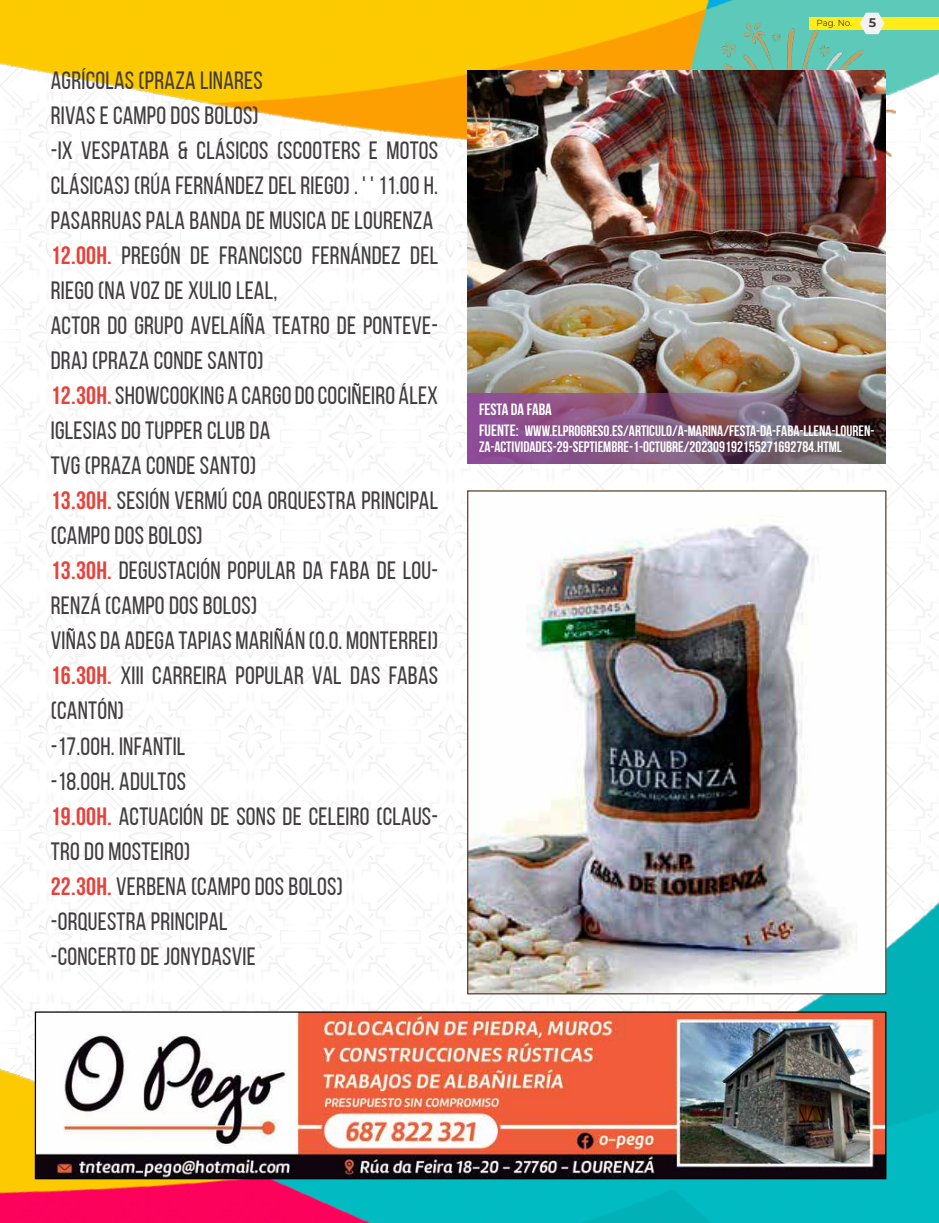
<style>
.page{position:relative;width:939px;height:1223px;background:#fff}
.page>*{position:absolute;margin:0;border:0;box-sizing:border-box;transform-origin:0 0}
.t1{font:25px/35px "Bebas Neue";letter-spacing:.01em;color:#413d40}
.t2{font:700 16.25px "Bebas Neue";color:#fff}
.t3{font:700 15px/16.2px "Bebas Neue";color:#fff}
.t4{font:700 12.5px "Montserrat";color:#413d40}
.t5{font:300 8.75px "Montserrat";color:#000}
.s1{font-weight:700;color:#e7423a}
.s2{font-size:16.25px}
</style>
<div class="page">
<img style="left:0;top:221px;width:939px;height:490px">
<img style="left:0;top:0;width:939px;height:221px">
<div style="left:809px;top:18px;width:130px;height:12px;background:#ffec18"></div>
<svg style="left:860px;top:13px;width:25px;height:11px"></svg>
<img style="left:0;top:711px;width:939px;height:511px">
<img style="left:667px;top:24px;width:228px;height:203px">
<img style="left:468px;top:70px;width:418px;height:322px">
<img style="left:468px;top:392px;width:418px;height:71px">
<img style="left:469px;top:492px;width:415px;height:500px">
<img style="left:37px;top:1013px;width:847px;height:164px">
<div style="left:35px;top:1011px;width:851px;height:168px;border:1px solid #000"></div>
<p class="t1" style="left:51px;top:63px;width:389px">AGRÍCOLAS (PRAZA LINARES<br>RIVAS E CAMPO DOS BOLOS)<br>-IX VESPATABA &amp; CLÁSICOS (SCOOTERS E MOTOS<br>CLÁSICAS) (RÚA FERNÁNDEZ DEL RIEGO) . ' ' 11.00 H.<br>PASARRUAS PALA BANDA DE MUSICA DE LOURENZA<br><span class="s1">12.00H.</span> PREGÓN DE FRANCISCO FERNÁNDEZ DEL<br>RIEGO (NA VOZ DE XULIO LEAL,<br>ACTOR DO GRUPO AVELAÍÑA TEATRO DE PONTEVE-<br>DRA) (PRAZA CONDE SANTO)<br><span class="s1">12.30H.</span> SHOWCOOKING A CARGO DO COCIÑEIRO ÁLEX<br>IGLESIAS DO TUPPER CLUB DA<br>TVG (PRAZA CONDE SANTO)<br><span class="s1">13.30H.</span> SESIÓN VERMÚ COA ORQUESTRA PRINCIPAL (CAMPO DOS BOLOS)<br><span class="s1">13.30H.</span> DEGUSTACIÓN POPULAR DA FABA DE LOU-<br>RENZÁ (CAMPO DOS BOLOS)<br>VIÑAS DA ADEGA TAPIAS MARIÑÁN (O.O. MONTERREI)<br><span class="s1">16.30H.</span> XIII CARREIRA POPULAR VAL DAS FABAS (CANTÓN)<br>-17.00H. INFANTIL<br>-18.00H. ADULTOS<br><span class="s1">19.00H.</span> ACTUACIÓN DE SONS DE CELEIRO (CLAUS-<br>TRO DO MOSTEIRO)<br><span class="s1">22.30H.</span> VERBENA (CAMPO DOS BOLOS) -ORQUESTRA PRINCIPAL<br>-CONCERTO DE JONYDASVIE</p>
<p class="t5" style="left:817px;top:17px;width:37px">Pag. No.</p>
<p class="t4" style="left:869px;top:14px;width:9px">5</p>
<p class="t2" style="left:479px;top:400px;width:74px">FESTA DA FABA</p>
<p class="t3" style="left:479px;top:422px;width:397px"><span class="s2">FUENTE:</span> WWW.ELPROGRESO.ES/ARTICULO/A-MARINA/FESTA-DA-FABA-LLENA-LOUREN-<br>ZA-ACTIVIDADES-29-SEPTIEMBRE-1-OCTUBRE/202309192155271692784.HTML</p>
</div>
